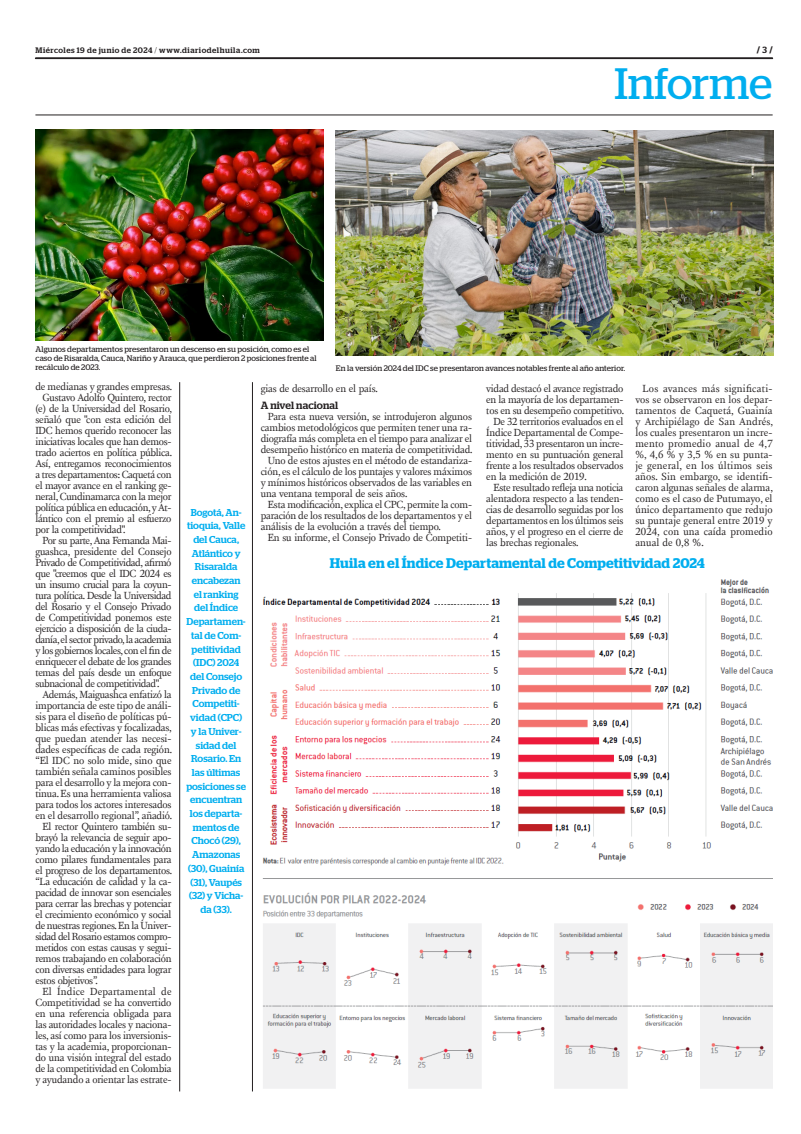
<style>
.page{position:relative;width:801px;height:1134px;background:#fff}
.page>*{position:absolute;margin:0;border:0;box-sizing:border-box;transform-origin:0 0}
.t1{font:43.9px "Stag";letter-spacing:-.005em;color:#00aeef}
.PIE_DE_FOTO{font:600 14px "Stag";letter-spacing:.01em;color:#00aeef}
.TEXTO{font:10.6px/11px "New Fournier BP";letter-spacing:-.015em;color:#231f20;text-align:justify}
.INTERTITULO{font:500 10.5px "Stag";letter-spacing:.01em;color:#231f20}
.DESTACADO_AZUL{font:500 10px/13.7px "Stag";color:#00aeef;text-align:center}
.t2{font:700 9px "Stag";color:#231f20}
.PIE_DE_FOTO-2{font:8px/9px "Stag";letter-spacing:.01em;color:#231f20}
.t3{font:500 8px "Stag";letter-spacing:.06em;color:#231f20}
.s1{font-weight:300}
.s2{font-weight:500}
</style>
<div class="page">
<svg style="left:35px;top:58px;width:738px;height:1px"></svg>
<hr style="left:35px;top:115px;width:737px;height:1px;background:#231f20">
<img style="left:336px;top:130px;width:438px;height:225px">
<img style="left:262px;top:579px;width:510px;height:510px">
<img style="left:36px;top:129px;width:288px;height:211px">
<hr style="left:179px;top:382px;width:1px;height:709px;background:#231f20">
<hr style="left:252px;top:382px;width:1px;height:709px;background:#231f20">
<p class="t3" style="left:35px;top:45px;width:226px">Miércoles 19 de junio de 2024 <span class="s1">/</span> www.diariodelhuila.com</p>
<p class="t2" style="left:757px;top:45px;width:17px">/ <span class="s2">3</span> /</p>
<p class="t1" style="left:614px;top:59px;width:159px">Informe</p>
<p class="PIE_DE_FOTO-2" style="left:36px;top:344px;width:282px">Algunos departamentos presentaron un descenso en su posición, como es el caso de Risaralda, Cauca, Nariño y Arauca, que perdieron 2 posiciones frente al recálculo de 2023.</p>
<p class="PIE_DE_FOTO-2" style="left:336px;top:363px;width:291px">En la versión 2024 del IDC se presentaron avances notables frente al año anterior.</p>
<p class="TEXTO" style="left:35px;top:381px;width:138px">de medianas y grandes empresas.</p>
<p class="TEXTO" style="left:35px;top:392px;width:138px;text-indent:7px">Gustavo Adolfo Quintero, rector (e) de la Universidad del Rosario, señaló que "con esta edición del IDC hemos querido reconocer las iniciativas locales que han demos&shy;trado aciertos en política pública.<br>Así, entregamos reconocimientos a tres departamentos: Caquetá con el mayor avance en el ranking ge&shy;neral, Cundinamarca con la mejor política pública en educación, y At&shy;lántico con el premio al esfuerzo por la competitividad".</p>
<p class="TEXTO" style="left:35px;top:535px;width:138px;text-indent:7px">Por su parte, Ana Fernanda Mai&shy;guashca, presidente del Consejo Privado de Competitividad, afirmó que "creemos que el IDC 2024 es un insumo crucial para la coyun&shy;tura política. Desde la Universidad del Rosario y el Consejo Privado de Competitividad ponemos este ejercicio a disposición de la ciuda&shy;danía, el sector privado, la academia y los gobiernos locales, con el fin de enriquecer el debate de los grandes temas del país desde un enfoque subnacional de competitividad".</p>
<p class="TEXTO" style="left:35px;top:689px;width:138px;text-indent:7px">Además, Maiguashca enfatizó la importancia de este tipo de análi&shy;sis para el diseño de políticas pú&shy;blicas más efectivas y focalizadas, que puedan atender las necesi&shy;dades específicas de cada región. “El IDC no solo mide, sino que también señala caminos posibles para el desarrollo y la mejora con&shy;tinua. Es una herramienta valiosa para todos los actores interesados en el desarrollo regional”, añadió.</p>
<p class="TEXTO" style="left:35px;top:821px;width:138px;text-indent:7px">El rector Quintero también su&shy;brayó la relevancia de seguir apo&shy;yando la educación y la innovación como pilares fundamentales para el progreso de los departamentos. “La educación de calidad y la ca&shy;pacidad de innovar son esenciales para cerrar las brechas y potenciar el crecimiento económico y social de nuestras regiones. En la Univer&shy;sidad del Rosario estamos compro&shy;metidos con estas causas y segui&shy;remos trabajando en colaboración con diversas entidades para lograr estos objetivos”.</p>
<p class="TEXTO" style="left:35px;top:986px;width:138px;text-indent:7px">El Índice Departamental de Competitividad se ha convertido en una referencia obligada para las autoridades locales y naciona&shy;les, así como para los inversionis&shy;tas y la academia, proporcionan&shy;do una visión integral del estado de la competitividad en Colombia y ayudando a orientar las estrate-</p>
<p class="DESTACADO_AZUL" style="left:186px;top:505px;width:61px">Bogotá, An&shy;tioquia, Valle del Cauca,<br>Atlántico y<br>Risaralda encabezan<br>el ranking del Índice<br>Departamen&shy;tal de Com&shy;petitividad (IDC) 2024 del Consejo<br>Privado de<br>Competiti&shy;vidad (CPC) y la Univer&shy;sidad del<br>Rosario. En las últimas posiciones se encuentran los departa&shy;mentos de<br>Chocó (29),<br>Amazonas (30), Guainía (31), Vaupés (32) y Vicha&shy;da (33).</p>
<p class="TEXTO" style="left:261px;top:383px;width:119px">gias de desarrollo en el país.</p>
<p class="INTERTITULO" style="left:261px;top:399px;width:79px">A nivel nacional</p>
<p class="TEXTO" style="left:261px;top:411px;width:213px;text-indent:7px">Para esta nueva versión, se introdujeron algunos cambios metodológicos que permiten tener una ra&shy;diografía más completa en el tiempo para analizar el desempeño histórico en materia de competitividad.</p>
<p class="TEXTO" style="left:261px;top:455px;width:213px;text-indent:7px">Uno de estos ajustes en el método de estandariza&shy;ción, es el cálculo de los puntajes y valores máximos y mínimos históricos observados de las variables en una ventana temporal de seis años.</p>
<p class="TEXTO" style="left:261px;top:499px;width:213px;text-indent:7px">Esta modificación, explica el CPC, permite la com&shy;paración de los resultados de los departamentos y el análisis de la evolución a través del tiempo.</p>
<p class="TEXTO" style="left:268px;top:532px;width:206px">En su informe, el Consejo Privado de Competiti-</p>
<p class="TEXTO" style="left:486px;top:383px;width:139px">vidad destacó el avance registrado en la mayoría de los departamen&shy;tos en su desempeño competitivo.</p>
<p class="TEXTO" style="left:486px;top:416px;width:139px;text-indent:7px">De 32 territorios evaluados en el Índice Departamental de Compe&shy;titividad, 33 presentaron un incre&shy;mento en su puntuación general frente a los resultados observados en la medición de 2019.</p>
<p class="TEXTO" style="left:486px;top:482px;width:139px;text-indent:7px">Este resultado refleja una noticia alentadora respecto a las tenden&shy;cias de desarrollo seguidas por los departamentos en los últimos seis años, y el progreso en el cierre de las brechas regionales.</p>
<p class="TEXTO" style="left:635px;top:383px;width:139px;text-indent:7px">Los avances más significati&shy;vos se observaron en los depar&shy;tamentos de Caquetá, Guainía y Archipiélago de San Andrés, los cuales presentaron un incre&shy;mento promedio anual de 4,7 %, 4,6 % y 3,5 % en su punta&shy;je general, en los últimos seis años. Sin embargo, se identifi&shy;caron algunas señales de alarma, como es el caso de Putumayo, el único departamento que redujo su puntaje general entre 2019 y 2024, con una caída promedio anual de 0,8 %.</p>
<p class="PIE_DE_FOTO" style="left:330px;top:555px;width:376px">Huila en el Índice Departamental de Competitividad 2024</p>
</div>
